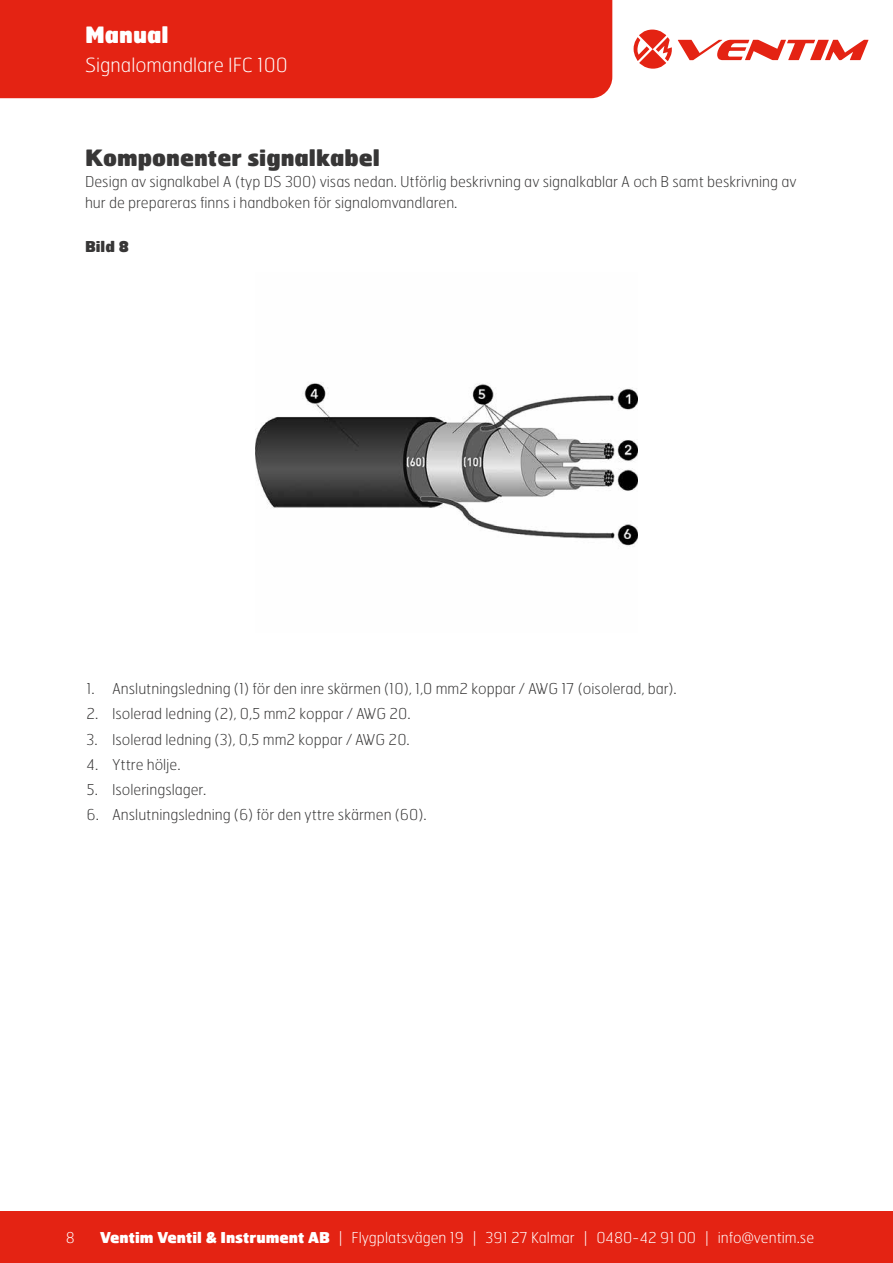
<style>
.page{position:relative;width:893px;height:1263px;background:#fff}
.page>*{position:absolute;margin:0;border:0;box-sizing:border-box;transform-origin:0 0}
.t1{font:900 22.5px "Hermes FB";color:#373636}
.t2{font:900 22.5px "Hermes FB";color:#fff}
.t3{font:100 19.5px "Hermes FB";color:#fff}
.t4{font:100 15px/21px "Hermes FB";color:#373636}
.t5{font:100 15px "Hermes FB";color:#fff}
.t6{font:900 15px "Hermes FB";color:#373636}
.s1{font-weight:900}
</style>
<div class="page">
<div style="left:0;top:1212px;width:893px;height:51px;background:#e42313"></div>
<div style="left:0;top:0;width:612px;height:98px;background:#e42313"></div>
<svg style="left:634px;top:30px;width:38px;height:39px"></svg>
<svg style="left:678px;top:40px;width:190px;height:20px"></svg>
<img style="left:255px;top:383px;width:383px;height:163px">
<h1 class="t2" style="left:85px;top:20px;width:85px">Manual</h1>
<h2 class="t3" style="left:85px;top:52px;width:204px">Signalomandlare IFC 100</h2>
<h1 class="t1" style="left:85px;top:143px;width:296px">Komponenter signalkabel</h1>
<p class="t4" style="left:85px;top:171px;width:713px">Design av signalkabel A (typ DS 300) visas nedan. Utförlig beskrivning av signalkablar A och B samt beskrivning av hur de prepareras finns i handboken för signalomvandlaren.</p>
<p class="t6" style="left:85px;top:236px;width:45px">Bild 8</p>
<p class="t4" style="left:87px;top:678px;width:592px">1. Anslutningsledning (1) för den inre skärmen (10), 1,0 mm2 koppar / AWG 17 (oisolerad, bar).</p>
<p class="t4" style="left:87px;top:703px;width:326px">2. Isolerad ledning (2), 0,5 mm2 koppar / AWG 20.</p>
<p class="t4" style="left:87px;top:728px;width:325px">3. Isolerad ledning (3), 0,5 mm2 koppar / AWG 20.</p>
<p class="t4" style="left:87px;top:753px;width:95px">4. Yttre hölje.</p>
<p class="t4" style="left:87px;top:779px;width:121px">5. Isoleringslager.</p>
<p class="t4" style="left:87px;top:804px;width:341px">6. Anslutningsledning (6) för den yttre skärmen (60).</p>
<p class="t5" style="left:66px;top:1228px;width:10px">8</p>
<p class="t5" style="left:100px;top:1228px;width:716px"><span class="s1">Ventim Ventil &amp; Instrument AB</span> | Flygplatsvägen 19 | 391 27 Kalmar | 0480-42 91 00 | info@ventim.se</p>
</div>
